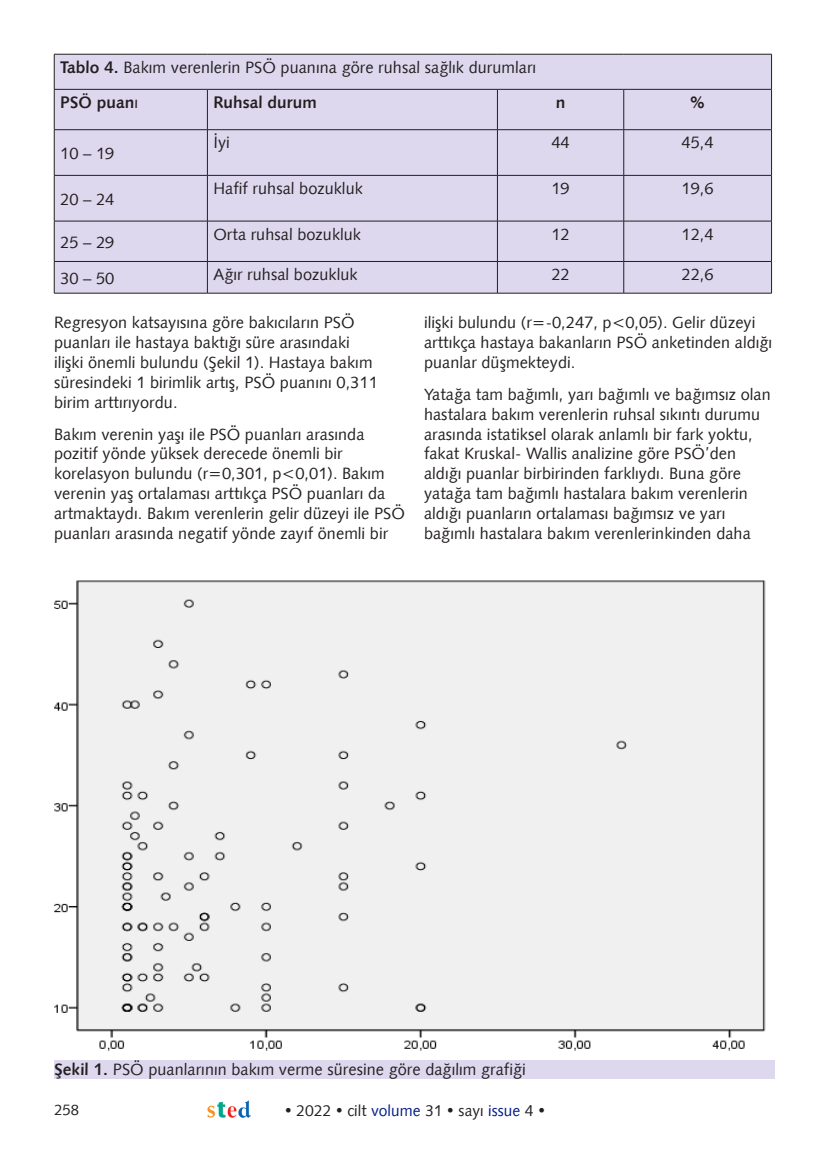
<style>
.page{position:relative;width:830px;height:1170px;background:#fff}
.page>*{position:absolute;margin:0;border:0;box-sizing:border-box;transform-origin:0 0}
.t1{font:16.5px/19.8px "Humanist 531 BT Roman A";color:#231f20}
.t2{font:16.5px "Humanist 531 BT Bold A";color:#231f20}
.t3{font:15.75px "Humanist 531 BT Roman A";color:#231f20}
.t4{font:15px "Humanist 531 BT Roman A";color:#231f20}
.s1{font-family:"Humanist 531 BT Bold A"}
.s2{font-family:"Humanist 531 BT Roman A"}
.s3{color:#001c88}
</style>
<div class="page">
<img style="left:208px;top:1100px;width:42px;height:16px">
<div style="left:55px;top:55px;width:715px;height:238px;background:#ddd8ee"></div>
<hr style="left:54px;top:54px;width:153px;height:1px;background:#231f20">
<hr style="left:54px;top:54px;width:1px;height:35px;background:#231f20">
<hr style="left:207px;top:54px;width:290px;height:1px;background:#231f20">
<hr style="left:497px;top:54px;width:126px;height:1px;background:#231f20">
<hr style="left:623px;top:54px;width:148px;height:1px;background:#231f20">
<hr style="left:770px;top:54px;width:1px;height:35px;background:#231f20">
<hr style="left:54px;top:89px;width:1px;height:40px;background:#231f20">
<hr style="left:770px;top:89px;width:1px;height:40px;background:#231f20">
<hr style="left:54px;top:130px;width:1px;height:45px;background:#231f20">
<hr style="left:770px;top:130px;width:1px;height:45px;background:#231f20">
<hr style="left:54px;top:175px;width:1px;height:46px;background:#231f20">
<hr style="left:770px;top:175px;width:1px;height:46px;background:#231f20">
<hr style="left:54px;top:221px;width:1px;height:40px;background:#231f20">
<hr style="left:770px;top:221px;width:1px;height:40px;background:#231f20">
<hr style="left:54px;top:262px;width:1px;height:31px;background:#231f20">
<hr style="left:770px;top:262px;width:1px;height:31px;background:#231f20">
<hr style="left:54px;top:293px;width:153px;height:1px;background:#231f20">
<hr style="left:207px;top:293px;width:290px;height:1px;background:#231f20">
<hr style="left:497px;top:293px;width:126px;height:1px;background:#231f20">
<hr style="left:623px;top:293px;width:148px;height:1px;background:#231f20">
<hr style="left:54px;top:89px;width:153px;height:1px;background:#231f20">
<hr style="left:207px;top:89px;width:290px;height:1px;background:#231f20">
<hr style="left:207px;top:89px;width:1px;height:40px;background:#231f20">
<hr style="left:497px;top:89px;width:126px;height:1px;background:#231f20">
<hr style="left:497px;top:89px;width:1px;height:40px;background:#231f20">
<hr style="left:623px;top:89px;width:148px;height:1px;background:#231f20">
<hr style="left:623px;top:89px;width:1px;height:40px;background:#231f20">
<hr style="left:54px;top:129px;width:153px;height:1px;background:#231f20">
<hr style="left:207px;top:129px;width:290px;height:1px;background:#231f20">
<hr style="left:207px;top:130px;width:1px;height:45px;background:#231f20">
<hr style="left:497px;top:129px;width:126px;height:1px;background:#231f20">
<hr style="left:497px;top:130px;width:1px;height:45px;background:#231f20">
<hr style="left:623px;top:129px;width:148px;height:1px;background:#231f20">
<hr style="left:623px;top:130px;width:1px;height:45px;background:#231f20">
<hr style="left:54px;top:175px;width:153px;height:1px;background:#231f20">
<hr style="left:207px;top:175px;width:290px;height:1px;background:#231f20">
<hr style="left:207px;top:175px;width:1px;height:46px;background:#231f20">
<hr style="left:497px;top:175px;width:126px;height:1px;background:#231f20">
<hr style="left:497px;top:175px;width:1px;height:46px;background:#231f20">
<hr style="left:623px;top:175px;width:148px;height:1px;background:#231f20">
<hr style="left:623px;top:175px;width:1px;height:46px;background:#231f20">
<hr style="left:54px;top:221px;width:153px;height:1px;background:#231f20">
<hr style="left:207px;top:221px;width:290px;height:1px;background:#231f20">
<hr style="left:207px;top:221px;width:1px;height:40px;background:#231f20">
<hr style="left:497px;top:221px;width:126px;height:1px;background:#231f20">
<hr style="left:497px;top:221px;width:1px;height:40px;background:#231f20">
<hr style="left:623px;top:221px;width:148px;height:1px;background:#231f20">
<hr style="left:623px;top:221px;width:1px;height:40px;background:#231f20">
<hr style="left:54px;top:261px;width:153px;height:1px;background:#231f20">
<hr style="left:207px;top:261px;width:290px;height:1px;background:#231f20">
<hr style="left:207px;top:262px;width:1px;height:31px;background:#231f20">
<hr style="left:497px;top:261px;width:126px;height:1px;background:#231f20">
<hr style="left:497px;top:262px;width:1px;height:31px;background:#231f20">
<hr style="left:623px;top:261px;width:148px;height:1px;background:#231f20">
<hr style="left:623px;top:262px;width:1px;height:31px;background:#231f20">
<img style="left:54px;top:580px;width:712px;height:471px">
<div style="left:54px;top:1059px;width:720px;height:19px;background:#ddd8ee"></div>
<p class="t1" style="left:60px;top:57px;width:477px"><span class="s1">Tablo 4.</span> Bakım verenlerin PSÖ puanına göre ruhsal sağlık durumları</p>
<p class="t2" style="left:60px;top:92px;width:79px">PSÖ puan<span class="s2">ı</span></p>
<p class="t2" style="left:213px;top:92px;width:105px">Ruhsal durum</p>
<p class="t2" style="left:555px;top:92px;width:11px">n</p>
<p class="t2" style="left:690px;top:92px;width:16px">%</p>
<p class="t1" style="left:60px;top:143px;width:56px">10 – 19</p>
<p class="t1" style="left:213px;top:132px;width:18px">İyi</p>
<p class="t1" style="left:551px;top:132px;width:20px">44</p>
<p class="t1" style="left:681px;top:132px;width:34px">45,4</p>
<p class="t1" style="left:60px;top:188px;width:56px">20 – 24</p>
<p class="t1" style="left:60px;top:231px;width:56px">25 – 29</p>
<p class="t1" style="left:213px;top:178px;width:151px">Hafif ruhsal bozukluk</p>
<p class="t1" style="left:551px;top:178px;width:20px">19</p>
<p class="t1" style="left:681px;top:178px;width:34px">19,6</p>
<p class="t1" style="left:213px;top:223px;width:149px">Orta ruhsal bozukluk</p>
<p class="t1" style="left:551px;top:223px;width:20px">12</p>
<p class="t1" style="left:681px;top:223px;width:34px">12,4</p>
<p class="t1" style="left:60px;top:267px;width:56px">30 – 50</p>
<p class="t1" style="left:213px;top:264px;width:146px">Ağır ruhsal bozukluk</p>
<p class="t1" style="left:551px;top:264px;width:20px">22</p>
<p class="t1" style="left:681px;top:264px;width:34px">22,6</p>
<p class="t1" style="left:54px;top:312px;width:325px">Regresyon katsayısına göre bakıcıların PSÖ puanları ile hastaya baktığı süre arasındaki ilişki önemli bulundu (Şekil 1). Hastaya bakım süresindeki 1 birimlik artış, PSÖ puanını 0,311 birim arttırıyordu.</p>
<p class="t1" style="left:54px;top:423px;width:352px">Bakım verenin yaşı ile PSÖ puanları arasında pozitif yönde yüksek derecede önemli bir korelasyon bulundu (r=0,301, p&lt;0,01). Bakım verenin yaş ortalaması arttıkça PSÖ puanları da artmaktaydı. Bakım verenlerin gelir düzeyi ile PSÖ puanları arasında negatif yönde zayıf önemli bir</p>
<p class="t1" style="left:424px;top:312px;width:350px">ilişki bulundu (r=-0,247, p&lt;0,05). Gelir düzeyi arttıkça hastaya bakanların PSÖ anketinden aldığı puanlar düşmekteydi.</p>
<p class="t1" style="left:424px;top:384px;width:348px">Yatağa tam bağımlı, yarı bağımlı ve bağımsız olan hastalara bakım verenlerin ruhsal sıkıntı durumu arasında istatiksel olarak anlamlı bir fark yoktu, fakat Kruskal- Wallis analizine göre PSÖ’den aldığı puanlar birbirinden farklıydı. Buna göre yatağa tam bağımlı hastalara bakım verenlerin aldığı puanların ortalaması bağımsız ve yarı bağımlı hastalara bakım verenlerinkinden daha</p>
<p class="t1" style="left:54px;top:1059px;width:473px"><span class="s1">Şekil 1.</span> PSÖ puanlarının bakım verme süresine göre dağılım grafiği</p>
<p class="t4" style="left:54px;top:1100px;width:27px">258</p>
<p class="t3" style="left:284px;top:1100px;width:262px">• 2022 • cilt <span class="s3">volume</span> 31 • sayı <span class="s3">issue</span> 4 •</p>
</div>
